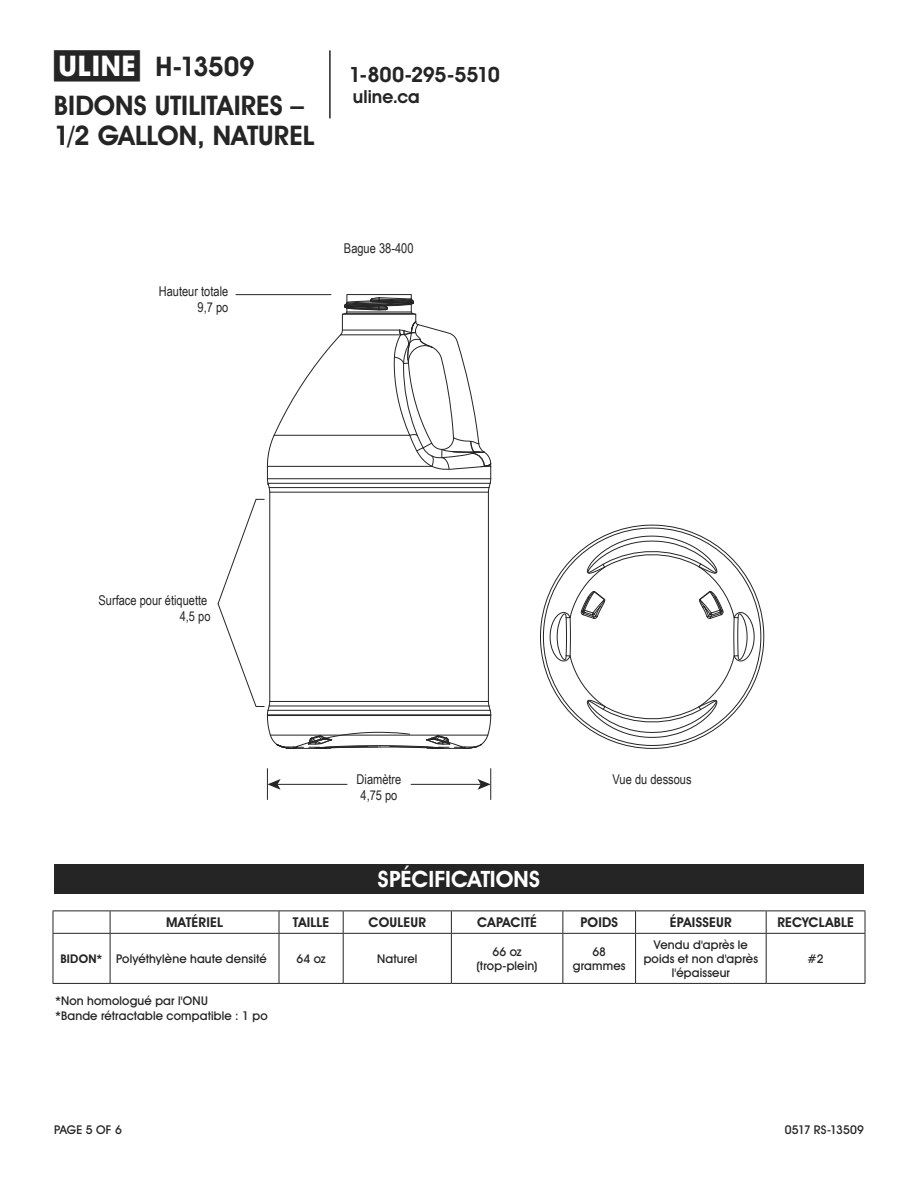
<style>
.page{position:relative;width:918px;height:1188px;background:#fff}
.page>*{position:absolute;margin:0;border:0;box-sizing:border-box;transform-origin:0 0}
.t1{font:700 27px/38.7px "Uline Two Knine";color:#252525}
.t2{font:700 22.5px "Uline Two Knine";color:#fff}
.t3{font:700 21px "Uline Two Knine";letter-spacing:-.02em;color:#252525}
.t4{font:700 18px "Uline Two Knine";color:#252525}
.t5{font:13.5px/16.2px "Arial Narrow";color:#252525;text-align:right}
.t6{font:700 13.5px "Uline Two Knine";letter-spacing:.015em;color:#252525}
.t7{font:12px/14.4px "Uline Two Knine";letter-spacing:.015em;color:#252525;text-align:center}
.s1{font-size:28.5px}
.s2{font-weight:700}
</style>
<div class="page">
<hr style="left:329px;top:50px;width:2px;height:68px;background:#252525">
<div style="left:54px;top:864px;width:810px;height:30px;background:#252525"></div>
<hr style="left:53px;top:910px;width:57px;height:1px;background:#252525">
<svg style="left:53px;top:911px;width:1px;height:22px"></svg>
<hr style="left:110px;top:910px;width:169px;height:1px;background:#252525">
<svg style="left:110px;top:911px;width:1px;height:22px"></svg>
<hr style="left:279px;top:910px;width:64px;height:1px;background:#252525">
<svg style="left:279px;top:911px;width:1px;height:22px"></svg>
<hr style="left:343px;top:910px;width:108px;height:1px;background:#252525">
<svg style="left:343px;top:911px;width:1px;height:22px"></svg>
<hr style="left:451px;top:910px;width:112px;height:1px;background:#252525">
<svg style="left:451px;top:911px;width:1px;height:22px"></svg>
<hr style="left:563px;top:910px;width:73px;height:1px;background:#252525">
<svg style="left:562px;top:911px;width:1px;height:22px"></svg>
<hr style="left:636px;top:910px;width:130px;height:1px;background:#252525">
<svg style="left:635px;top:911px;width:1px;height:22px"></svg>
<hr style="left:766px;top:910px;width:99px;height:1px;background:#252525">
<svg style="left:766px;top:911px;width:1px;height:22px"></svg>
<svg style="left:865px;top:911px;width:1px;height:22px"></svg>
<hr style="left:53px;top:934px;width:1px;height:49px;background:#252525">
<hr style="left:110px;top:934px;width:1px;height:49px;background:#252525">
<hr style="left:279px;top:934px;width:1px;height:49px;background:#252525">
<hr style="left:343px;top:934px;width:1px;height:49px;background:#252525">
<hr style="left:451px;top:934px;width:1px;height:49px;background:#252525">
<hr style="left:562px;top:934px;width:1px;height:49px;background:#252525">
<hr style="left:635px;top:934px;width:1px;height:49px;background:#252525">
<hr style="left:766px;top:934px;width:1px;height:49px;background:#252525">
<hr style="left:865px;top:934px;width:1px;height:49px;background:#252525">
<hr style="left:53px;top:983px;width:57px;height:1px;background:#252525">
<hr style="left:110px;top:983px;width:169px;height:1px;background:#252525">
<hr style="left:279px;top:983px;width:64px;height:1px;background:#252525">
<hr style="left:343px;top:983px;width:108px;height:1px;background:#252525">
<hr style="left:451px;top:983px;width:112px;height:1px;background:#252525">
<hr style="left:563px;top:983px;width:73px;height:1px;background:#252525">
<hr style="left:636px;top:983px;width:130px;height:1px;background:#252525">
<hr style="left:766px;top:983px;width:99px;height:1px;background:#252525">
<hr style="left:53px;top:933px;width:57px;height:1px;background:#252525">
<hr style="left:110px;top:933px;width:169px;height:1px;background:#252525">
<hr style="left:279px;top:933px;width:64px;height:1px;background:#252525">
<hr style="left:343px;top:933px;width:108px;height:1px;background:#252525">
<hr style="left:451px;top:933px;width:112px;height:1px;background:#252525">
<hr style="left:563px;top:933px;width:73px;height:1px;background:#252525">
<hr style="left:636px;top:933px;width:130px;height:1px;background:#252525">
<hr style="left:766px;top:933px;width:99px;height:1px;background:#252525">
<hr style="left:236px;top:294px;width:95px;height:1px;background:#252525">
<hr style="left:277px;top:784px;width:70px;height:1px;background:#252525">
<svg style="left:268px;top:779px;width:13px;height:11px"></svg>
<hr style="left:411px;top:784px;width:70px;height:1px;background:#252525">
<svg style="left:478px;top:779px;width:12px;height:11px"></svg>
<hr style="left:267px;top:768px;width:1px;height:32px;background:#252525">
<hr style="left:490px;top:768px;width:1px;height:32px;background:#252525">
<hr style="left:488px;top:492px;width:1px;height:209px;background:#252525">
<hr style="left:269px;top:492px;width:1px;height:209px;background:#252525">
<svg style="left:267px;top:294px;width:225px;height:199px"></svg>
<svg style="left:217px;top:499px;width:275px;height:250px"></svg>
<svg style="left:540px;top:524px;width:225px;height:225px"></svg>
<svg style="left:549px;top:535px;width:206px;height:203px"></svg>
<h1 class="t1" style="left:54px;top:47px;width:252px"><span class="s1">π</span> H-13509<br>BIDONS UTILITAIRES –</h1>
<h1 class="t1" style="left:54px;top:116px;width:262px">1/2 GALLON, NATUREL</h1>
<h3 class="t3" style="left:349px;top:62px;width:152px">1-800-295-5510</h3>
<h3 class="t4" style="left:353px;top:86px;width:68px">uline.ca</h3>
<p class="t5" style="left:159px;top:282px;width:71px">Hauteur totale<br>9,7 po</p>
<p class="t5" style="left:344px;top:240px;width:71px">Bague 38-400</p>
<p class="t5" style="left:99px;top:592px;width:114px">Surface pour étiquette<br>4,5 po</p>
<p class="t5" style="left:357px;top:771px;width:46px;text-align:left">Diamètre<br>4,75 po</p>
<p class="t5" style="left:613px;top:771px;width:80px">Vue du dessous</p>
<h2 class="t2" style="left:378px;top:866px;width:164px">SPÉCIFICATIONS</h2>
<p class="t6" style="left:166px;top:914px;width:59px">MATÉRIEL</p>
<p class="t6" style="left:293px;top:914px;width:38px">TAILLE</p>
<p class="t6" style="left:368px;top:914px;width:59px">COULEUR</p>
<p class="t6" style="left:477px;top:914px;width:61px">CAPACITÉ</p>
<p class="t6" style="left:580px;top:914px;width:39px">POIDS</p>
<p class="t6" style="left:670px;top:914px;width:63px">ÉPAISSEUR</p>
<p class="t6" style="left:777px;top:914px;width:78px">RECYCLABLE</p>
<p class="t7" style="left:60px;top:951px;width:208px"><span class="s2">BIDON*</span> Polyéthylène haute densité</p>
<p class="t7" style="left:296px;top:951px;width:31px">64 oz</p>
<p class="t7" style="left:377px;top:951px;width:42px">Naturel</p>
<p class="t7" style="left:477px;top:944px;width:62px">66 oz (trop-plein)</p>
<p class="t7" style="left:573px;top:944px;width:54px">68 grammes</p>
<p class="t7" style="left:644px;top:937px;width:116px">Vendu d'après le poids et non d'après l'épaisseur</p>
<p class="t7" style="left:808px;top:951px;width:18px">#2</p>
<p class="t7" style="left:55px;top:993px;width:214px;line-height:15.3px;text-align:left">*Non homologué par l'ONU<br>*Bande rétractable compatible : 1 po</p>
<p class="t7" style="left:54px;top:1122px;width:69px">PAGE 5 OF 6</p>
<p class="t7" style="left:785px;top:1122px;width:81px">0517 RS-13509</p>
</div>
